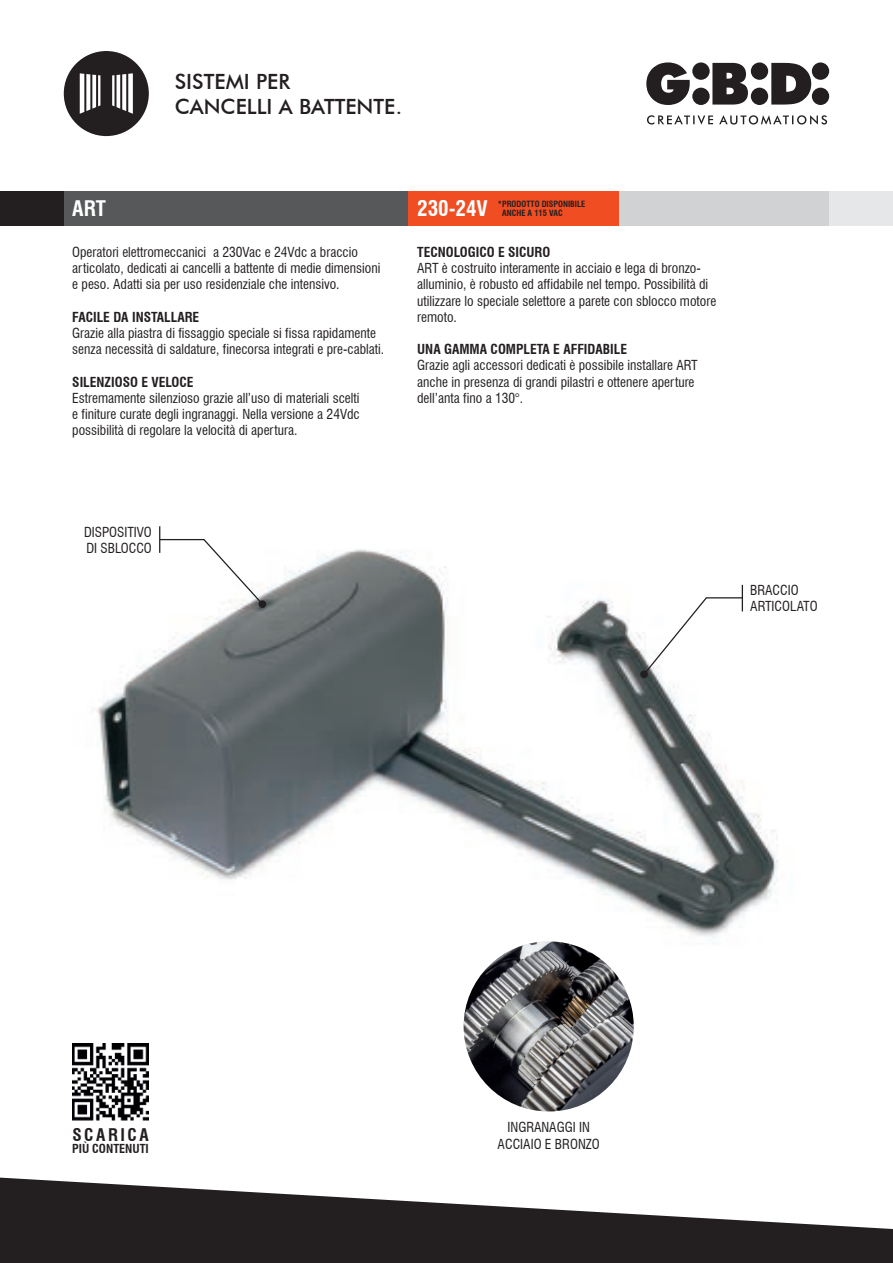
<style>
.page{position:relative;width:893px;height:1263px;background:#fff}
.page>*{position:absolute;margin:0;border:0;box-sizing:border-box;transform-origin:0 0}
.t1{font:500 21px/25.2px "Futura BT";color:#231f20}
.t2{font:700 condensed 21px "Swiss 721 BT";color:#fff}
.t3{font:700 condensed 17.1px "Swiss 721 BT";letter-spacing:.15em;color:#231f20}
.t4{font:condensed 13.5px/16.2px "Swiss 721 BT";color:#231f20}
.t5{font:700 condensed 13.5px "Swiss 721 BT";color:#231f20}
.t6{font:700 condensed 12.15px "Swiss 721 BT";color:#231f20}
.t7{font:700 condensed 8.4px/9px "Swiss 721 BT";color:#231f20}
</style>
<div class="page">
<svg style="left:0;top:1177px;width:893px;height:86px;fill:#231f20"></svg>
<div style="left:64px;top:191px;width:829px;height:34px;background:#e6e7e9"></div>
<div style="left:0;top:191px;width:64px;height:34px;background:#231f20"></div>
<svg style="left:646px;top:62px;width:183px;height:63px"></svg>
<div style="left:64px;top:51px;width:85px;height:85px;background:#231f20;border-radius:50%"></div>
<svg style="left:80px;top:73px;width:53px;height:41px"></svg>
<div style="left:64px;top:191px;width:344px;height:34px;background:#57585a"></div>
<div style="left:619px;top:191px;width:210px;height:34px;background:#d1d2d4"></div>
<div style="left:408px;top:191px;width:211px;height:34px;background:#f04d22"></div>
<img style="left:72px;top:1044px;width:77px;height:76px">
<img style="left:93px;top:549px;width:685px;height:444px">
<div style="left:259px;top:600px;width:7px;height:8px;background:#231f20;border-radius:50%"></div>
<svg style="left:158px;top:526px;width:106px;height:80px"></svg>
<div style="left:640px;top:670px;width:8px;height:8px;background:#231f20;border-radius:50%"></div>
<svg style="left:642px;top:585px;width:102px;height:91px"></svg>
<img style="left:464px;top:941px;width:170px;height:170px;border-radius:85px">
<h1 class="t1" style="left:175px;top:69px;width:229px">SISTEMI PER<br>CANCELLI A BATTENTE.</h1>
<h1 class="t2" style="left:72px;top:196px;width:35px">ART</h1>
<h1 class="t2" style="left:417px;top:196px;width:72px">230-24V</h1>
<p class="t7" style="left:502px;top:199px;width:85px;text-indent:-4px">* PRODOTTO DISPONIBILE<br>ANCHE A 115 VAC</p>
<p class="t4" style="left:72px;top:244px;width:310px">Operatori elettromeccanici a 230Vac e 24Vdc a braccio articolato, dedicati ai cancelli a battente di medie dimensioni e peso. Adatti sia per uso residenziale che intensivo.</p>
<p class="t5" style="left:72px;top:309px;width:129px">FACILE DA INSTALLARE</p>
<p class="t4" style="left:72px;top:325px;width:313px">Grazie alla piastra di fissaggio speciale si fissa rapidamente senza necessità di saldature, finecorsa integrati e pre-cablati.</p>
<p class="t5" style="left:72px;top:373px;width:123px">SILENZIOSO E VELOCE</p>
<p class="t4" style="left:72px;top:390px;width:289px;text-align:justify">Estremamente silenzioso grazie all’uso di materiali scelti e finiture curate degli ingranaggi. Nella versione a 24Vdc possibilità di regolare la velocità di apertura.</p>
<p class="t5" style="left:417px;top:244px;width:135px">TECNOLOGICO E SICURO</p>
<p class="t4" style="left:417px;top:260px;width:301px">ART è costruito interamente in acciaio e lega di bronzo&shy;alluminio, è robusto ed affidabile nel tempo. Possibilità di utilizzare lo speciale selettore a parete con sblocco motore remoto.</p>
<p class="t5" style="left:417px;top:341px;width:211px">UNA GAMMA COMPLETA E AFFIDABILE</p>
<p class="t4" style="left:417px;top:357px;width:282px">Grazie agli accessori dedicati è possibile installare ART anche in presenza di grandi pilastri e ottenere aperture dell’anta fino a 130°.</p>
<p class="t4" style="left:84px;top:524px;width:69px">DISPOSITIVO<br>DI SBLOCCO</p>
<p class="t4" style="left:750px;top:582px;width:69px">BRACCIO<br>ARTICOLATO</p>
<p class="t3" style="left:72px;top:1124px;width:78px">SCARICA</p>
<p class="t6" style="left:72px;top:1141px;width:78px">PIÙ CONTENUTI</p>
<p class="t4" style="left:498px;top:1119px;width:104px;text-align:center">INGRANAGGI IN<br>ACCIAIO E BRONZO</p>
</div>
